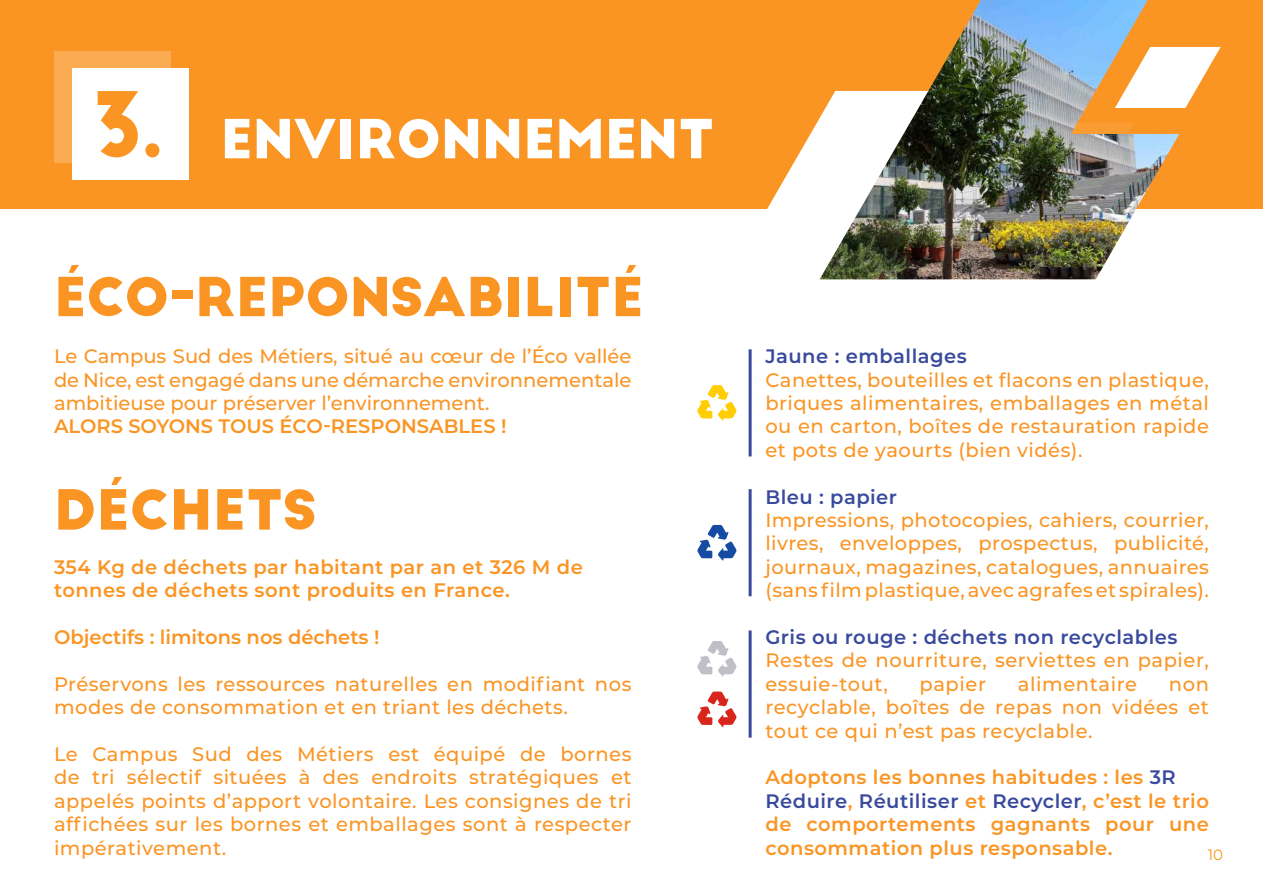
<style>
.page{position:relative;width:1263px;height:893px;background:#fff}
.page>*{position:absolute;margin:0;border:0;box-sizing:border-box;transform-origin:0 0}
.t1{font:700 54px "Big John PRO";color:#fa9524}
.t2{font:700 52.5px "Big John PRO";color:#fa9524}
.t3{font:700 52.5px "Big John PRO";color:#fff}
.t4{font:500 19.5px/23.4px "Montserrat";letter-spacing:.025em;color:#fa9524;text-align:justify}
.t5{font:600 19.5px/23.4px "Montserrat";letter-spacing:.025em;color:#fa9524}
.t6{font:600 19.5px "Montserrat";color:#fa9524}
.t7{font:600 19.5px "Montserrat";letter-spacing:.025em;color:#394a9d}
.t8{font:15px "Montserrat";color:#f9951b}
.s1{font-size:88.5px;color:#fa9524}
.s2{color:#394a9d}
</style>
<div class="page">
<div style="left:0;top:0;width:1263px;height:209px;background:#fa9524"></div>
<div style="left:54px;top:51px;width:117px;height:112px;background:#fbab51"></div>
<div style="left:72px;top:69px;width:117px;height:111px;background:#fff"></div>
<svg style="left:697px;top:525px;width:40px;height:36px"></svg>
<svg style="left:697px;top:385px;width:40px;height:36px"></svg>
<svg style="left:697px;top:641px;width:40px;height:36px"></svg>
<svg style="left:697px;top:691px;width:40px;height:36px"></svg>
<hr style="left:749px;top:349px;width:3px;height:107px;background:#394a9d">
<hr style="left:749px;top:489px;width:3px;height:107px;background:#394a9d">
<hr style="left:749px;top:630px;width:3px;height:108px;background:#394a9d">
<svg style="left:767px;top:47px;width:454px;height:162px"></svg>
<img style="left:819px;top:0;width:360px;height:279px">
<h2 class="t3" style="left:91px;top:107px;width:625px"><span class="s1">3.</span> ENVIRONNEMENT</h2>
<h2 class="t2" style="left:54px;top:265px;width:591px">ÉCO-REPONSABILITÉ</h2>
<p class="t4" style="left:54px;top:344px;width:579px">Le Campus Sud des Métiers, situé au cœur de l’Éco vallée de Nice, est engagé dans une démarche environnementale ambitieuse pour préserver l’environnement.</p>
<p class="t6" style="left:54px;top:413px;width:454px">ALORS SOYONS TOUS ÉCO-RESPONSABLES !</p>
<h1 class="t1" style="left:54px;top:477px;width:265px">DÉCHETS</h1>
<p class="t5" style="left:54px;top:554px;width:530px">354 Kg de déchets par habitant par an et 326 M de tonnes de déchets sont produits en France.</p>
<p class="t6" style="left:54px;top:623px;width:327px">Objectifs : limitons nos déchets !</p>
<p class="t4" style="left:54px;top:671px;width:579px">Préservons les ressources naturelles en modifiant nos modes de consommation et en triant les déchets.</p>
<p class="t4" style="left:54px;top:742px;width:579px">Le Campus Sud des Métiers est équipé de bornes de tri sélectif situées à des endroits stratégiques et appelés points d’apport volontaire. Les consignes de tri affichées sur les bornes et emballages sont à respecter impérativement.</p>
<p class="t7" style="left:765px;top:342px;width:203px">Jaune : emballages</p>
<p class="t4" style="left:765px;top:367px;width:445px">Canettes, bouteilles et flacons en plastique, briques alimentaires, emballages en métal ou en carton, boîtes de restauration rapide et pots de yaourts (bien vidés).</p>
<p class="t7" style="left:765px;top:483px;width:133px">Bleu : papier</p>
<p class="t4" style="left:765px;top:508px;width:445px">Impressions, photocopies, cahiers, courrier, livres, enveloppes, prospectus, publicité, journaux, magazines, catalogues, annuaires (sans film plastique, avec agrafes et spirales).</p>
<p class="t7" style="left:765px;top:623px;width:413px">Gris ou rouge : déchets non recyclables</p>
<p class="t4" style="left:765px;top:648px;width:445px">Restes de nourriture, serviettes en papier, essuie-tout,</p>
<p class="t4" style="left:919px;top:671px;width:68px">papier</p>
<p class="t4" style="left:1018px;top:671px;width:121px">alimentaire</p>
<p class="t4" style="left:765px;top:671px;width:445px;text-indent:403px">non recyclable, boîtes de repas non vidées et tout ce qui n’est pas recyclable.</p>
<p class="t5" style="left:765px;top:765px;width:445px">Adoptons les bonnes habitudes : les <span class="s2">3R Réduire</span>, <span class="s2">Réutiliser</span> et <span class="s2">Recycler</span>, c’est le trio de comportements gagnants pour une consommation plus responsable.</p>
<p class="t8" style="left:1208px;top:845px;width:17px">10</p>
</div>
